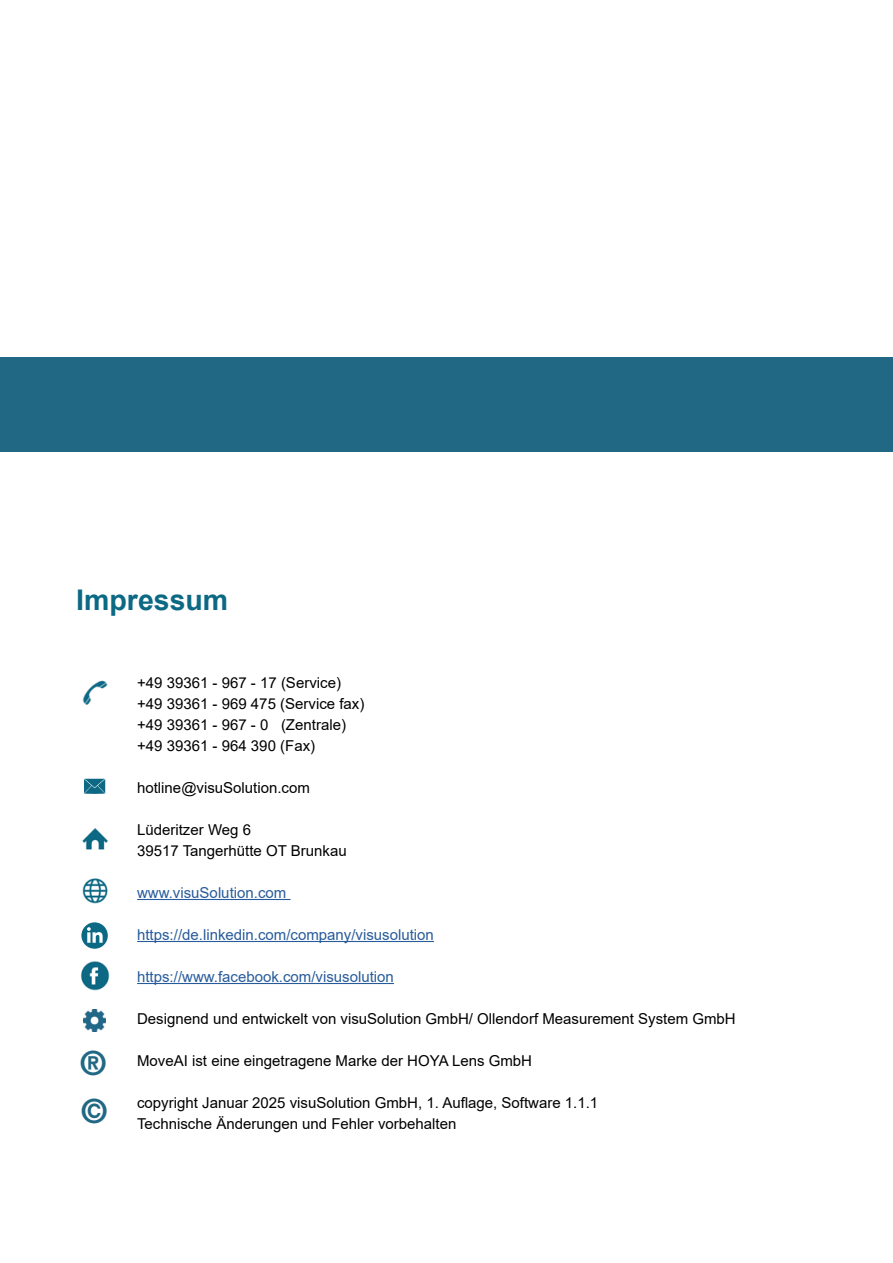
<style>
.page{position:relative;width:893px;height:1263px;background:#fff}
.page>*{position:absolute;margin:0;border:0;box-sizing:border-box;transform-origin:0 0}
.Überschrift2_vRMaster{font:900 condensed 34.5px "Frutiger LT Pro";color:#216884}
.Überschrift1{font:700 28.5px "Arial";color:#0c6984}
.Fliesstext{font:15px "Arial";color:#000}
.Fliesstext-2{font:15px "Arial";color:#275b9b}
.Fliesstext-3{font:15px "Arial";color:#020203}
.s1{color:#020203}
</style>
<div class="page">
<hr style="left:137px;top:899px;width:154px;height:1px;background:#275b9b">
<hr style="left:137px;top:941px;width:297px;height:1px;background:#275b9b">
<hr style="left:137px;top:983px;width:257px;height:1px;background:#275b9b">
<img style="left:82px;top:828px;width:26px;height:22px">
<svg style="left:84px;top:779px;width:21px;height:15px"></svg>
<img style="left:82px;top:878px;width:26px;height:26px">
<div style="left:81px;top:922px;width:27px;height:27px;background:#0c6984;border-radius:50%"></div>
<svg style="left:87px;top:927px;width:16px;height:16px"></svg>
<img style="left:80px;top:961px;width:30px;height:30px">
<img style="left:84px;top:1010px;width:21px;height:21px">
<img style="left:82px;top:680px;width:26px;height:25px">
<div style="left:0;top:357px;width:893px;height:95px;background:#216884"></div>
<p class="Überschrift1" style="left:76px;top:580px;width:154px">Impressum</p>
<p class="Überschrift2_vRMaster" style="left:80px;top:1042px;width:29px">®</p>
<p class="Überschrift2_vRMaster" style="left:80px;top:1090px;width:29px">©</p>
<p class="Fliesstext" style="left:137px;top:672px;width:205px">+49 39361 - 967 - 17 (Service)</p>
<p class="Fliesstext" style="left:137px;top:693px;width:229px">+49 39361 - 969 475 (Service fax)</p>
<p class="Fliesstext" style="left:137px;top:714px;width:210px">+49 39361 - 967 - 0 (Zentrale)</p>
<p class="Fliesstext" style="left:137px;top:735px;width:180px">+49 39361 - 964 390 (Fax)</p>
<p class="Fliesstext" style="left:137px;top:777px;width:174px">hotline@visuSolution.com</p>
<p class="Fliesstext" style="left:137px;top:819px;width:115px">Lüderitzer Weg 6</p>
<p class="Fliesstext" style="left:137px;top:840px;width:211px">39517 Tangerhütte OT Brunkau</p>
<p class="Fliesstext-2" style="left:137px;top:882px;width:151px">www.visuSolution.com</p>
<p class="Fliesstext-2" style="left:137px;top:924px;width:298px">https://de.linkedin.com/company/visusolution</p>
<p class="Fliesstext-2" style="left:137px;top:966px;width:258px">https://www.facebook.com/visusolution</p>
<p class="Fliesstext" style="left:137px;top:1008px;width:600px">Designend und entwickelt von visuSolution GmbH/ Ollendorf Measurement System GmbH</p>
<p class="Fliesstext" style="left:137px;top:1050px;width:396px">MoveAI ist eine eingetragene Marke der HOYA Lens GmbH</p>
<p class="Fliesstext" style="left:137px;top:1092px;width:463px">copyright Januar 2025 visuSolution GmbH, <span class="s1">1. Auflage, Software 1.1.1</span></p>
<p class="Fliesstext-3" style="left:137px;top:1113px;width:321px">Technische Änderungen und Fehler vorbehalten</p>
</div>
